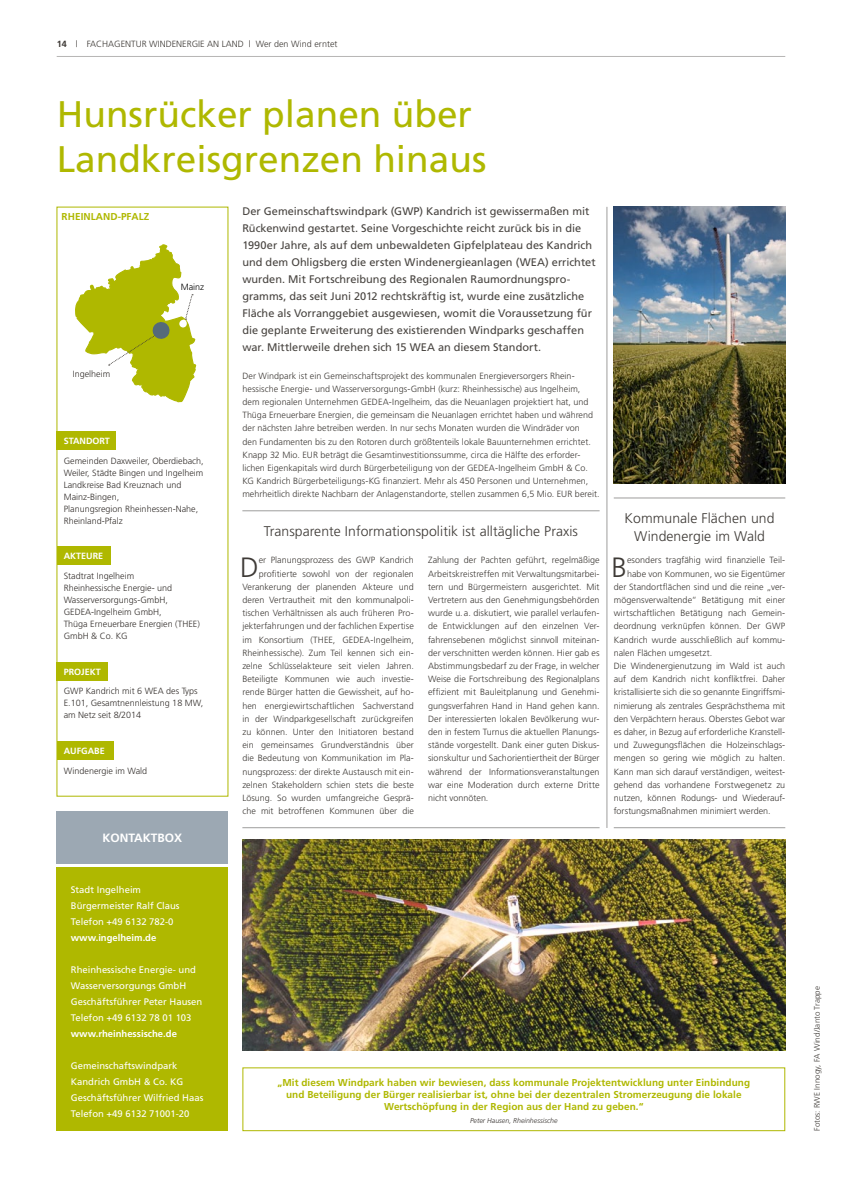
<style>
.page{position:relative;width:842px;height:1191px;background:#fff}
.page>*{position:absolute;margin:0;border:0;box-sizing:border-box;transform-origin:0 0}
.t1{font:37px/44.4px "Frutiger";color:#afb800}
.t2{font:300 27.9px "Frutiger";color:#3e3a36}
.t3{font:300 14px/18px "Frutiger";letter-spacing:.005em;color:#3e3a36;text-align:center}
.t4{font:700 12px "Frutiger";color:#fff}
.t5{font:11px/17px "Frutiger";color:#484440}
.t6{font:700 10px/12px "Frutiger";letter-spacing:.005em;color:#afb800;text-align:center}
.t7{font:9.5px/16px "Frutiger";color:#fff}
.t8{font:700 9.5px "Frutiger";color:#fff}
.t9{font:300 9px/13.2px "Frutiger";color:#3e3a36;text-align:right}
.t10{font:300 9px/12px "Frutiger";color:#35302d}
.t11{font:700 9px "Frutiger";color:#fff}
.t12{font:300 9px "Frutiger";color:#000}
.t13{font:300 8px "Frutiger";letter-spacing:.005em;color:#3e3a36}
.t14{font:italic 300 7px "Frutiger";color:#35302d}
.s1{font-weight:700}
</style>
<div class="page">
<hr style="left:57px;top:56px;width:728px;height:1px;background:#b6b5b4">
<div style="left:242px;top:1067px;width:543px;height:64px;border:1px solid #afb800"></div>
<img style="left:242px;top:839px;width:543px;height:211px">
<div style="left:57px;top:431px;width:59px;height:19px;background:#afb800"></div>
<div style="left:57px;top:662px;width:51px;height:18px;background:#afb800"></div>
<div style="left:57px;top:741px;width:56px;height:18px;background:#afb800"></div>
<div style="left:57px;top:546px;width:54px;height:19px;background:#afb800"></div>
<div style="left:57px;top:867px;width:171px;height:263px;background:#afb800"></div>
<div style="left:57px;top:810px;width:171px;height:53px;background:#9ca8b3"></div>
<hr style="left:242px;top:510px;width:358px;height:1px;background:#9e9d9c">
<hr style="left:242px;top:827px;width:358px;height:1px;background:#9e9d9c">
<hr style="left:614px;top:498px;width:171px;height:1px;background:#9e9d9c">
<hr style="left:614px;top:827px;width:171px;height:1px;background:#9e9d9c">
<hr style="left:607px;top:207px;width:1px;height:621px;background:#9e9d9c">
<svg style="left:75px;top:244px;width:121px;height:158px"></svg>
<div style="left:179px;top:320px;width:8px;height:7px;background:#fff;border-radius:50%"></div>
<img style="left:613px;top:207px;width:172px;height:277px">
<p class="t9" style="left:57px;top:37px;width:282px"><span class="s1">14</span> | FACHAGENTUR WINDENERGIE AN LAND | Wer den Wind erntet</p>
<h1 class="t1" style="left:57px;top:92px;width:431px">Hunsrücker planen über<br>Landkreisgrenzen hinaus</h1>
<p class="t6" style="left:62px;top:211px;width:89px">RHEINLAND-PFALZ</p>
<p class="t10" style="left:73px;top:367px;width:39px">Ingelheim</p>
<p class="t11" style="left:64px;top:435px;width:48px">STANDORT</p>
<p class="t12" style="left:181px;top:282px;width:25px">Mainz</p>
<p class="t10" style="left:64px;top:455px;width:142px">Gemeinden Daxweiler, Oberdiebach,<br>Weiler, Städte Bingen und Ingelheim<br>Landkreise Bad Kreuznach und<br>Mainz-Bingen,<br>Planungsregion Rheinhessen-Nahe,<br>Rheinland-Pfalz</p>
<p class="t11" style="left:64px;top:551px;width:41px">AKTEURE</p>
<p class="t10" style="left:64px;top:570px;width:138px">Stadtrat Ingelheim<br>Rheinhessische Energie- und<br>Wasserversorgungs-GmbH,<br>GEDEA-Ingelheim GmbH,<br>Thüga Erneuerbare Energien (THEE)<br>GmbH &amp; Co. KG</p>
<p class="t11" style="left:64px;top:666px;width:39px">PROJEKT</p>
<p class="t10" style="left:64px;top:685px;width:141px">GWP Kandrich mit 6 WEA des Typs<br>E.101, Gesamtnennleistung 18 MW, am Netz seit 8/2014</p>
<p class="t11" style="left:64px;top:745px;width:42px">AUFGABE</p>
<p class="t10" style="left:64px;top:764px;width:85px">Windenergie im Wald</p>
<h3 class="t4" style="left:103px;top:830px;width:81px">KONTAKTBOX</h3>
<p class="t7" style="left:71px;top:881px;width:110px">Stadt Ingelheim<br>Bürgermeister Ralf Claus<br>Telefon +49 6132 782-0</p>
<p class="t8" style="left:71px;top:931px;width:87px">www.ingelheim.de</p>
<p class="t7" style="left:71px;top:961px;width:133px">Rheinhessische Energie- und<br>Wasserversorgungs GmbH<br>Geschäftsführer Peter Hausen<br>Telefon +49 6132 78 01 103</p>
<p class="t8" style="left:71px;top:1027px;width:108px">www.rheinhessische.de</p>
<p class="t7" style="left:71px;top:1057px;width:134px">Gemeinschaftswindpark<br>Kandrich GmbH &amp; Co. KG<br>Geschäftsführer Wilfried Haas<br>Telefon +49 6132 71001-20</p>
<p class="t5" style="left:242px;top:203px;width:355px">Der Gemeinschaftswindpark (GWP) Kandrich ist gewissermaßen mit Rückenwind gestartet. Seine Vorgeschichte reicht zurück bis in die 1990er Jahre, als auf dem unbewaldeten Gipfelplateau des Kandrich und dem Ohligsberg die ersten Windenergieanlagen (WEA) errichtet wurden. Mit Fortschreibung des Regionalen Raumordnungspro&shy;gramms, das seit Juni 2012 rechtskräftig ist, wurde eine zusätzliche Fläche als Vorranggebiet ausgewiesen, womit die Voraussetzung für die geplante Erweiterung des existierenden Windparks geschaffen war. Mittlerweile drehen sich 15 WEA an diesem Standort.</p>
<p class="t9" style="left:242px;top:369px;width:359px;text-align:left">Der Windpark ist ein Gemeinschaftsprojekt des kommunalen Energieversorgers Rhein&shy;hessische Energie- und Wasserversorgungs-GmbH (kurz: Rheinhessische) aus Ingelheim, dem regionalen Unternehmen GEDEA-Ingelheim, das die Neuanlagen projektiert hat, und Thüga Erneuerbare Energien, die gemeinsam die Neuanlagen errichtet haben und während der nächsten Jahre betreiben werden. In nur sechs Monaten wurden die Windräder von<br>den Fundamenten bis zu den Rotoren durch größtenteils lokale Bauunternehmen errichtet.<br>Knapp 32 Mio. EUR beträgt die Gesamtinvestitionssumme, circa die Hälfte des erforder&shy;lichen Eigenkapitals wird durch Bürgerbeteiligung von der GEDEA-Ingelheim GmbH &amp; Co.<br>KG Kandrich Bürgerbeteiligungs-KG finanziert. Mehr als 450 Personen und Unternehmen, mehrheitlich direkte Nachbarn der Anlagenstandorte, stellen zusammen 6,5 Mio. EUR bereit.</p>
<h3 class="t3" style="left:264px;top:522px;width:316px">Transparente Informationspolitik ist alltägliche Praxis</h3>
<p class="t9" style="left:242px;top:553px;width:173px">er Planungsprozess des GWP Kandrich profitierte sowohl von der regionalen Verankerung der planenden Akteure und deren Vertrautheit mit den kommunalpoli&shy;tischen Verhältnissen als auch früheren Pro&shy;jekterfahrungen und der fachlichen Expertise im Konsortium (THEE, GEDEA-Ingelheim, Rheinhessische). Zum Teil kennen sich ein&shy;zelne Schlüsselakteure seit vielen Jahren.<br>Beteiligte Kommunen wie auch investie&shy;rende Bürger hatten die Gewissheit, auf ho&shy;hen energiewirtschaftlichen Sachverstand in der Windparkgesellschaft zurückgreifen zu können. Unter den Initiatoren bestand ein gemeinsames Grundverständnis über die Bedeutung von Kommunikation im Pla&shy;nungsprozess: der direkte Austausch mit ein&shy;zelnen Stakeholdern schien stets die beste Lösung. So wurden umfangreiche Gesprä&shy;che mit betroffenen Kommunen über die</p>
<h2 class="t2" style="left:240px;top:551px;width:20px">D</h2>
<p class="t9" style="left:428px;top:553px;width:173px;text-align:justify">Zahlung der Pachten geführt, regelmäßige Arbeitskreistreffen mit Verwaltungsmitarbei&shy;tern und Bürgermeistern ausgerichtet. Mit Vertretern aus den Genehmigungsbehörden wurde u.a. diskutiert, wie parallel verlaufen&shy;de Entwicklungen auf den einzelnen Ver&shy;fahrensebenen möglichst sinnvoll miteinan&shy;der verschnitten werden können. Hier gab es Abstimmungsbedarf zu der Frage, in welcher Weise die Fortschreibung des Regionalplans effizient mit Bauleitplanung und Genehmi&shy;gungsverfahren Hand in Hand gehen kann.<br>Der interessierten lokalen Bevölkerung wur&shy;den in festem Turnus die aktuellen Planungs&shy;stände vorgestellt. Dank einer guten Diskus&shy;sionskultur und Sachorientiertheit der Bürger während der Informationsveranstaltungen war eine Moderation durch externe Dritte nicht vonnöten.</p>
<h3 class="t3" style="left:624px;top:509px;width:151px">Kommunale Flächen und<br>Windenergie im Wald</h3>
<h2 class="t2" style="left:611px;top:551px;width:17px">B</h2>
<p class="t9" style="left:627px;top:553px;width:160px">esonders tragfähig wird finanzielle Teil-</p>
<p class="t9" style="left:627px;top:567px;width:160px">habe von Kommunen, wo sie Eigentümer</p>
<p class="t9" style="left:614px;top:580px;width:173px">der Standortflächen sind und die reine „ver-</p>
<p class="t9" style="left:614px;top:593px;width:173px">mögensverwaltende“ Betätigung mit einer</p>
<p class="t9" style="left:614px;top:606px;width:173px">wirtschaftlichen Betätigung nach Gemein-</p>
<p class="t9" style="left:614px;top:619px;width:173px">deordnung verknüpfen können. Der GWP</p>
<p class="t9" style="left:614px;top:633px;width:173px">Kandrich wurde ausschließlich auf kommu-</p>
<p class="t9" style="left:614px;top:646px;width:100px">nalen Flächen umgesetzt.</p>
<p class="t9" style="left:614px;top:659px;width:173px">Die Windenergienutzung im Wald ist auch</p>
<p class="t9" style="left:614px;top:672px;width:173px">auf dem Kandrich nicht konfliktfrei. Daher</p>
<p class="t9" style="left:614px;top:685px;width:173px">kristallisierte sich die so genannte Eingriffsmi-</p>
<p class="t9" style="left:614px;top:699px;width:173px">nimierung als zentrales Gesprächsthema mit</p>
<p class="t9" style="left:614px;top:712px;width:173px">den Verpächtern heraus. Oberstes Gebot war</p>
<p class="t9" style="left:614px;top:725px;width:173px">es daher, in Bezug auf erforderliche Kranstell-</p>
<p class="t9" style="left:614px;top:738px;width:173px">und Zuwegungsflächen die Holzeinschlags-</p>
<p class="t9" style="left:614px;top:751px;width:173px">mengen so gering wie möglich zu halten.</p>
<p class="t9" style="left:614px;top:765px;width:173px">Kann man sich darauf verständigen, weitest-</p>
<p class="t9" style="left:614px;top:778px;width:173px">gehend das vorhandene Forstwegenetz zu</p>
<p class="t9" style="left:614px;top:791px;width:173px">nutzen, können Rodungs- und Wiederauf-</p>
<p class="t9" style="left:614px;top:804px;width:158px">forstungsmaßnahmen minimiert werden.</p>
<p class="t6" style="left:278px;top:1076px;width:474px">„Mit diesem Windpark haben wir bewiesen, dass kommunale Projektentwicklung unter Einbindung und Beteiligung der Bürger realisierbar ist, ohne bei der dezentralen Stromerzeugung die lokale<br>Wertschöpfung in der Region aus der Hand zu geben.“</p>
<p class="t14" style="left:470px;top:1116px;width:89px">Peter Hausen, Rheinhessische</p>
<p class="t13" style="left:813px;top:1131px;width:146px;rotate:-90deg">Fotos: RWE Innogy, FA Wind/Janto Trappe</p>
</div>
